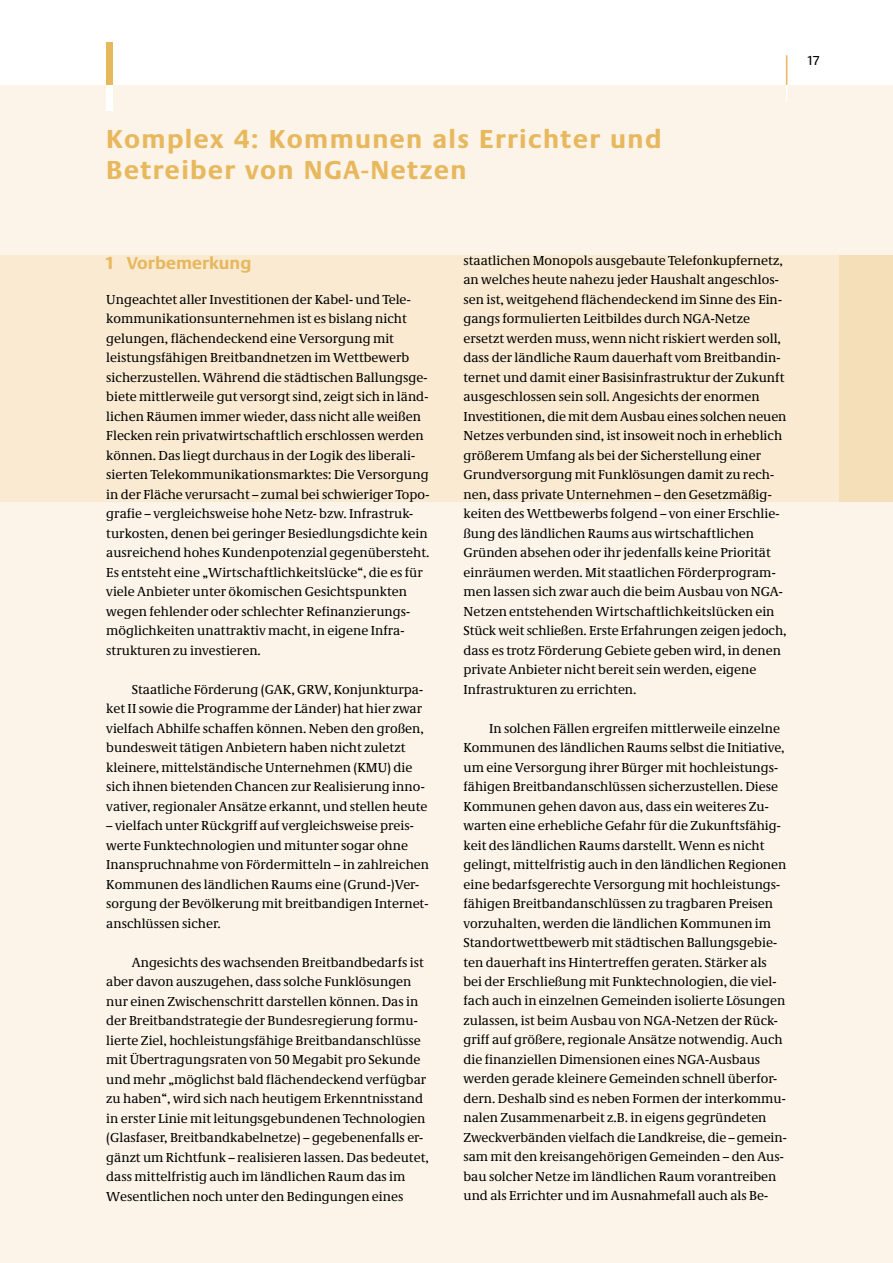
<style>
.page{position:relative;width:893px;height:1263px;background:#fff}
.page>*{position:absolute;margin:0;border:0;box-sizing:border-box;transform-origin:0 0}
.t1{font:700 27px/31.5px "Neue Praxis";letter-spacing:.05em;color:#e8b85e}
.t2{font:700 18px "Neue Praxis";color:#e8b85e}
.t3{font:13.5px/19.5px "Neue Demos";color:#000}
.t4{font:13.5px "Neue Praxis";color:#000}
</style>
<div class="page">
<div style="left:0;top:85px;width:893px;height:1178px;background:#fcf4e8"></div>
<div style="left:0;top:255px;width:893px;height:247px;background:#f9ead1"></div>
<div style="left:840px;top:255px;width:53px;height:247px;background:#f5dfb9"></div>
<hr style="left:786px;top:55px;width:1px;height:30px;background:#e8b85e">
<svg style="left:786px;top:85px;width:1px;height:17px"></svg>
<div style="left:106px;top:43px;width:7px;height:42px;background:#e8b85e"></div>
<div style="left:106px;top:85px;width:7px;height:26px;background:#fff"></div>
<h1 class="t1" style="left:106px;top:123px;width:557px">Komplex 4: Kommunen als Errichter und<br>Betreiber von NGA-Netzen</h1>
<p class="t4" style="left:808px;top:52px;width:13px">17</p>
<h2 class="t2" style="left:106px;top:252px;width:146px">1 Vorbemerkung</h2>
<p class="t3" style="left:106px;top:289px;width:325px">Ungeachtet aller Investitionen der Kabel- und Tele&shy;kommunikationsunternehmen ist es bislang nicht gelungen, flächendeckend eine Versorgung mit leistungsfähigen Breitbandnetzen im Wettbewerb sicherzustellen. Während die städtischen Ballungsge&shy;biete mittlerweile gut versorgt sind, zeigt sich in länd&shy;lichen Räumen immer wieder, dass nicht alle weißen Flecken rein privatwirtschaftlich erschlossen werden können. Das liegt durchaus in der Logik des liberali&shy;sierten Telekommunikationsmarktes: Die Versorgung in der Fläche verursacht – zumal bei schwieriger Topo&shy;grafie – vergleichsweise hohe Netz- bzw. Infrastruk&shy;turkosten, denen bei geringer Besiedlungsdichte kein ausreichend hohes Kundenpotenzial gegenübersteht.<br>Es entsteht eine „Wirtschaftlichkeitslücke“, die es für viele Anbieter unter ökomischen Gesichtspunkten wegen fehlender oder schlechter Refinanzierungs&shy;möglichkeiten unattraktiv macht, in eigene Infra&shy;strukturen zu investieren.</p>
<p class="t3" style="left:106px;top:679px;width:323px;text-indent:26px">Staatliche Förderung (GAK, GRW, Konjunkturpa&shy;ket II sowie die Programme der Länder) hat hier zwar vielfach Abhilfe schaffen können. Neben den großen, bundesweit tätigen Anbietern haben nicht zuletzt kleinere, mittelständische Unternehmen (KMU) die sich ihnen bietenden Chancen zur Realisierung inno&shy;vativer, regionaler Ansätze erkannt, und stellen heute</p>
<p class="t3" style="left:106px;top:816px;width:324px">– vielfach unter Rückgriff auf vergleichsweise preis&shy;werte Funktechnologien und mitunter sogar ohne Inanspruchnahme von Fördermitteln – in zahlreichen Kommunen des ländlichen Raums eine (Grund-)Ver&shy;sorgung der Bevölkerung mit breitbandigen Internet&shy;anschlüssen sicher.</p>
<p class="t3" style="left:106px;top:952px;width:324px;text-indent:26px">Angesichts des wachsenden Breitbandbedarfs ist aber davon auszugehen, dass solche Funklösungen nur einen Zwischenschritt darstellen können. Das in der Breitbandstrategie der Bundesregierung formu&shy;lierte Ziel, hochleistungsfähige Breitbandanschlüsse mit Übertragungsraten von 50 Megabit pro Sekunde und mehr „möglichst bald flächendeckend verfügbar zu haben“, wird sich nach heutigem Erkenntnisstand in erster Linie mit leitungsgebundenen Technologien (Glasfaser, Breitbandkabelnetze) – gegebenenfalls er&shy;gänzt um Richtfunk – realisieren lassen. Das bedeutet, dass mittelfristig auch im ländlichen Raum das im Wesentlichen noch unter den Bedingungen eines</p>
<p class="t3" style="left:463px;top:250px;width:325px">staatlichen Monopols ausgebaute Telefonkupfernetz, an welches heute nahezu jeder Haushalt angeschlos&shy;sen ist, weitgehend flächendeckend im Sinne des Ein&shy;gangs formulierten Leitbildes durch NGA-Netze ersetzt werden muss, wenn nicht riskiert werden soll, dass der ländliche Raum dauerhaft vom Breitbandin&shy;ternet und damit einer Basisinfrastruktur der Zukunft ausgeschlossen sein soll. Angesichts der enormen Investitionen, die mit dem Ausbau eines solchen neuen Netzes verbunden sind, ist insoweit noch in erheblich größerem Umfang als bei der Sicherstellung einer Grundversorgung mit Funklösungen damit zu rech&shy;nen, dass private Unternehmen – den Gesetzmäßig&shy;keiten des Wettbewerbs folgend – von einer Erschlie&shy;ßung des ländlichen Raums aus wirtschaftlichen Gründen absehen oder ihr jedenfalls keine Priorität einräumen werden. Mit staatlichen Förderprogram&shy;men lassen sich zwar auch die beim Ausbau von NGA-Netzen entstehenden Wirtschaftlichkeitslücken ein Stück weit schließen. Erste Erfahrungen zeigen jedoch, dass es trotz Förderung Gebiete geben wird, in denen private Anbieter nicht bereit sein werden, eigene Infrastrukturen zu errichten.</p>
<p class="t3" style="left:463px;top:718px;width:324px;text-indent:26px">In solchen Fällen ergreifen mittlerweile einzelne Kommunen des ländlichen Raums selbst die Initiative, um eine Versorgung ihrer Bürger mit hochleistungs&shy;fähigen Breitbandanschlüssen sicherzustellen. Diese Kommunen gehen davon aus, dass ein weiteres Zu&shy;warten eine erhebliche Gefahr für die Zukunftsfähig&shy;keit des ländlichen Raums darstellt. Wenn es nicht gelingt, mittelfristig auch in den ländlichen Regionen eine bedarfsgerechte Versorgung mit hochleistungs&shy;fähigen Breitbandanschlüssen zu tragbaren Preisen vorzuhalten, werden die ländlichen Kommunen im Standortwettbewerb mit städtischen Ballungsgebie&shy;ten dauerhaft ins Hintertreffen geraten. Stärker als bei der Erschließung mit Funktechnologien, die viel&shy;fach auch in einzelnen Gemeinden isolierte Lösungen zulassen, ist beim Ausbau von NGA-Netzen der Rück&shy;griff auf größere, regionale Ansätze notwendig. Auch die finanziellen Dimensionen eines NGA-Ausbaus werden gerade kleinere Gemeinden schnell überfor&shy;dern. Deshalb sind es neben Formen der interkommu&shy;nalen Zusammenarbeit z.B. in eigens gegründeten Zweckverbänden vielfach die Landkreise, die – gemein&shy;sam mit den kreisangehörigen Gemeinden – den Aus&shy;bau solcher Netze im ländlichen Raum vorantreiben und als Errichter und im Ausnahmefall auch als Be-</p>
</div>
